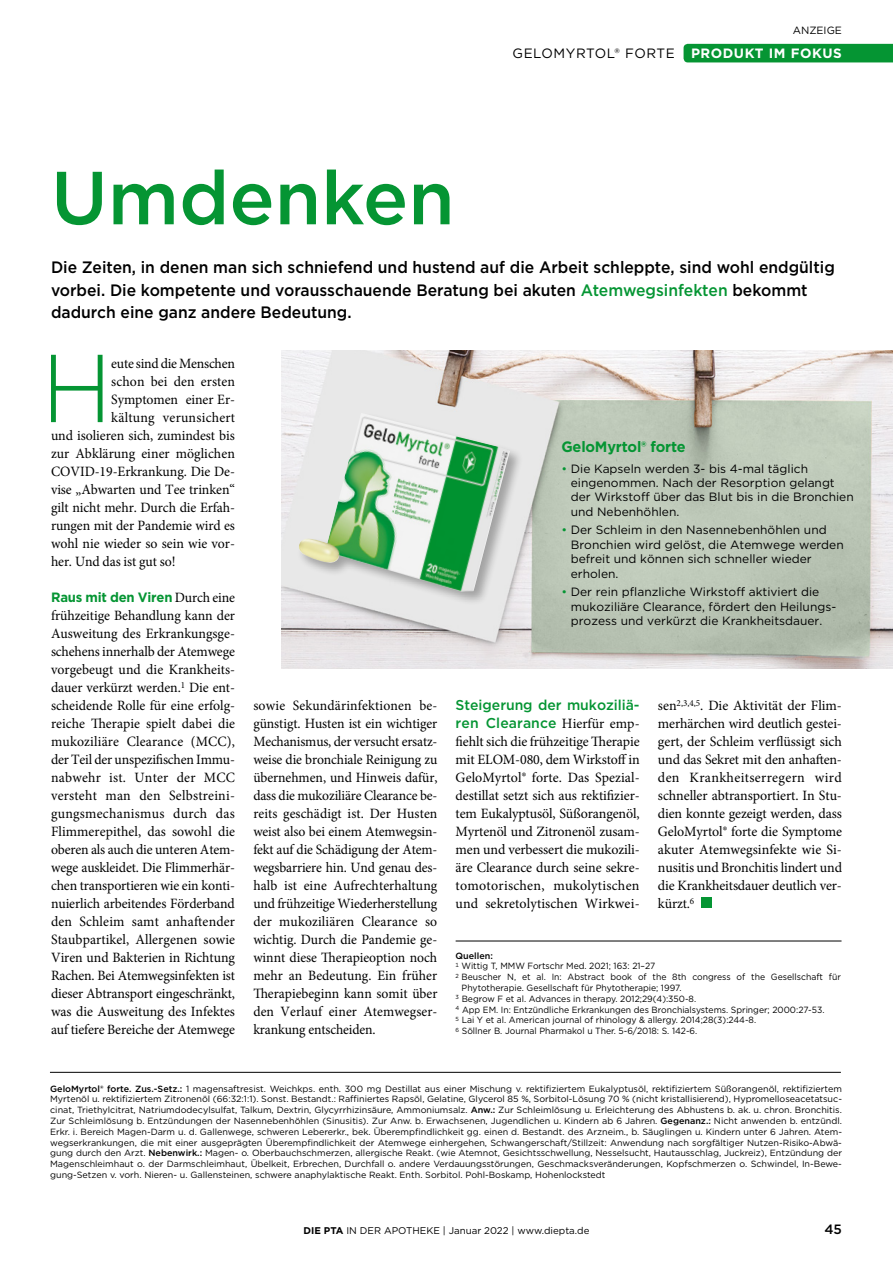
<style>
.page{position:relative;width:893px;height:1263px;background:#fff}
.page>*{position:absolute;margin:0;border:0;box-sizing:border-box;transform-origin:0 0}
.t1{font:300 96.15px "Gotham";color:#059533}
.t2{font:500 75px "Gotham";color:#059533}
.t3{font:500 16.5px/22.5px "Gotham";color:#000;scale:.95 1}
.t4{font:700 15px "Gotham";letter-spacing:-.015em;color:#059533}
.t5{font:14.25px/18px "Minion Pro";letter-spacing:-.005em;color:#000;text-align:justify}
.t6{font:500 14.25px/18px "Gotham";color:#059533}
.t7{font:14.25px "Minion Pro";letter-spacing:.015em;color:#000}
.t8{font:13.5px "Gotham";letter-spacing:.04em;color:#000}
.t9{font:700 13.5px "Gotham";letter-spacing:-.01em;color:#059533}
.t10{font:500 13.5px "Gotham";color:#000}
.t11{font:12px/14.4px "Gotham";color:#000}
.t12{font:10.5px "Gotham";color:#000}
.t13{font:9.75px "Gotham";color:#000}
.t14{font:9px/10.8px "Gotham";color:#000;text-align:justify}
.t15{font:9px "Gotham";color:#000;scale:.96 1}
.t16{font:500 9px "Gotham";color:#000}
.s1{font-weight:700;color:#fff}
.s2{color:#059533}
.s3{font-family:"Minion Pro";font-weight:400;font-size:14.25px;color:#000}
.s4{font-family:"Minion Pro";font-weight:400;color:#000}
.s5{font-weight:500}
.s6{font-weight:700}
</style>
<div class="page">
<div style="left:684px;top:44px;width:209px;height:18px;background:#059533"></div>
<div style="left:701px;top:898px;width:10px;height:10px;background:#059533"></div>
<img style="left:282px;top:350px;width:611px;height:319px">
<hr style="left:50px;top:1072px;width:791px;height:1px;background:#000">
<hr style="left:456px;top:941px;width:385px;height:1px;background:#000">
<div style="left:297px;top:411px;width:226px;height:195px;background:#000;opacity:.3"></div>
<img style="left:298px;top:413px;width:212px;height:178px">
<p class="t12" style="left:793px;top:23px;width:51px">ANZEIGE</p>
<p class="t8" style="left:513px;top:45px;width:331px">GELOMYRTOL® FORTE <span class="s1">PRODUKT IM FOKUS</span></p>
<h2 class="t2" style="left:51px;top:149px;width:405px">Umdenken</h2>
<p class="t3" style="left:51px;top:256px;width:827px">Die Zeiten, in denen man sich schniefend und hustend auf die Arbeit schleppte, sind wohl endgültig vorbei. Die kompetente und vorausschauende Beratung bei akuten <span class="s2">Atemwegsinfekten</span> bekommt dadurch eine ganz andere Bedeutung.</p>
<h1 class="t1" style="left:41px;top:327px;width:72px">H</h1>
<p class="t5" style="left:111px;top:355px;width:125px">eute sind die Menschen</p>
<p class="t5" style="left:111px;top:373px;width:125px">schon bei den ersten</p>
<p class="t5" style="left:111px;top:391px;width:125px">Symptomen einer Er-</p>
<p class="t7" style="left:111px;top:408px;width:125px">kältung verunsichert</p>
<p class="t5" style="left:51px;top:427px;width:185px">und isolieren sich, zumindest bis</p>
<p class="t5" style="left:51px;top:445px;width:185px">zur Abklärung einer möglichen</p>
<p class="t5" style="left:51px;top:463px;width:186px">COVID-19-Erkrankung. Die De-</p>
<p class="t5" style="left:51px;top:481px;width:185px">vise „Abwarten und Tee trinken“</p>
<p class="t5" style="left:51px;top:499px;width:186px">gilt nicht mehr. Durch die Erfah-</p>
<p class="t5" style="left:51px;top:517px;width:186px">rungen mit der Pandemie wird es</p>
<p class="t5" style="left:51px;top:535px;width:186px">wohl nie wieder so sein wie vor-</p>
<p class="t5" style="left:51px;top:553px;width:126px">her. Und das ist gut so!</p>
<p class="t9" style="left:51px;top:588px;width:185px">Raus mit den Viren <span class="s3">Durch eine</span></p>
<p class="t5" style="left:51px;top:607px;width:186px">frühzeitige Behandlung kann der Ausweitung des Erkrankungsge&shy;schehens innerhalb der Atemwege vorgebeugt und die Krankheits&shy;dauer verkürzt werden.<sup>1</sup> Die ent&shy;scheidende Rolle für eine erfolg&shy;reiche Therapie spielt dabei die mukoziliäre Clearance (MCC), der Teil der unspezifischen Immu&shy;nabwehr ist. Unter der MCC versteht man den Selbstreini&shy;gungsmechanismus durch das Flimmerepithel, das sowohl die oberen als auch die unteren Atem&shy;wege auskleidet. Die Flimmerhär&shy;chen transportieren wie ein konti&shy;nuierlich arbeitendes Förderband den Schleim samt anhaftender Staubpartikel, Allergenen sowie Viren und Bakterien in Richtung Rachen. Bei Atemwegsinfekten ist dieser Abtransport eingeschränkt, was die Ausweitung des Infektes auf tiefere Bereiche der Atemwege</p>
<p class="t4" style="left:561px;top:437px;width:126px">GeloMyrtol® forte</p>
<p class="t11" style="left:571px;top:461px;width:284px;text-indent:-9px"><span class="s2">•</span> Die Kapseln werden 3- bis 4-mal täglich eingenommen. Nach der Resorption gelangt der Wirkstoff über das Blut bis in die Bronchien und Nebenhöhlen.</p>
<p class="t11" style="left:571px;top:523px;width:274px;text-indent:-9px"><span class="s2">•</span> Der Schleim in den Nasennebenhöhlen und Bronchien wird gelöst, die Atemwege werden befreit und können sich schneller wieder erholen.</p>
<p class="t11" style="left:571px;top:585px;width:265px;text-indent:-9px"><span class="s2">•</span> Der rein pflanzliche Wirkstoff aktiviert die mukoziliäre Clearance, fördert den Heilungs&shy;prozess und verkürzt die Krankheitsdauer.</p>
<p class="t5" style="left:253px;top:697px;width:186px">sowie Sekundärinfektionen be&shy;günstigt. Husten ist ein wichtiger Mechanismus, der versucht ersatz&shy;weise die bronchiale Reinigung zu übernehmen, und Hinweis dafür, dass die mukoziliäre Clearance be&shy;reits geschädigt ist. Der Husten weist also bei einem Atemwegsin&shy;fekt auf die Schädigung der Atem&shy;wegsbarriere hin. Und genau des&shy;halb ist eine Aufrechterhaltung und frühzeitige Wiederherstellung der mukoziliären Clearance so wichtig. Durch die Pandemie ge&shy;winnt diese Therapieoption noch mehr an Bedeutung. Ein früher Therapiebeginn kann somit über den Verlauf einer Atemwegser&shy;krankung entscheiden.</p>
<p class="t6" style="left:456px;top:696px;width:186px">Steigerung der mukoziliä&shy;ren Clearance <span class="s4">Hierfür emp-</span></p>
<p class="t5" style="left:658px;top:697px;width:186px">sen<sup>2,3,4,5</sup>. Die Aktivität der Flim&shy;merhärchen wird deutlich gestei&shy;gert, der Schleim verflüssigt sich und das Sekret mit den anhaften&shy;den Krankheitserregern wird schneller abtransportiert. In Stu&shy;dien konnte gezeigt werden, dass GeloMyrtol® forte die Symptome akuter Atemwegsinfekte wie Si&shy;nusitis und Bronchitis lindert und die Krankheitsdauer deutlich ver&shy;kürzt.<sup>6</sup></p>
<p class="t5" style="left:456px;top:733px;width:186px">fiehlt sich die frühzeitige Therapie mit ELOM-080, dem Wirkstoff in GeloMyrtol® forte. Das Spezial&shy;destillat setzt sich aus rektifizier&shy;tem Eukalyptusöl, Süßorangenöl, Myrtenöl und Zitronenöl zusam&shy;men und verbessert die mukozili&shy;äre Clearance durch seine sekre&shy;tomotorischen, mukolytischen und sekretolytischen Wirkwei-</p>
<p class="t16" style="left:456px;top:949px;width:39px">Quellen:</p>
<p class="t15" style="left:456px;top:960px;width:210px"><sup>1</sup> Wittig T, MMW Fortschr Med. 2021; 163: 21–27</p>
<p class="t15" style="left:456px;top:971px;width:403px"><sup>2</sup> Beuscher N, et al. In: Abstract book of the 8th congress of the Gesellschaft für</p>
<p class="t15" style="left:462px;top:982px;width:231px">Phytotherapie. Gesellschaft für Phytotherapie; 1997.</p>
<p class="t15" style="left:456px;top:993px;width:252px"><sup>3</sup> Begrow F et al. Advances in therapy. 2012;29(4):350-8.</p>
<p class="t15" style="left:456px;top:1004px;width:386px"><sup>4</sup> App EM. In: Entzündliche Erkrankungen des Bronchialsystems. Springer; 2000:27-53.</p>
<p class="t15" style="left:456px;top:1014px;width:315px"><sup>5</sup> Lai Y et al. American journal of rhinology &amp; allergy. 2014;28(3):244-8.</p>
<p class="t15" style="left:456px;top:1025px;width:253px"><sup>6</sup> Söllner B. Journal Pharmakol u Ther. 5-6/2018: S. 142-6.</p>
<p class="t14" style="left:50px;top:1083px;width:793px"><span class="s5">GeloMyrtol® forte. Zus.-Setz.:</span> 1 magensaftresist. Weichkps. enth. 300 mg Destillat aus einer Mischung v. rektifiziertem Eukalyptusöl, rektifiziertem Süßorangenöl, rektifiziertem Myrtenöl u. rektifiziertem Zitronenöl (66:32:1:1). Sonst. Bestandt.: Raffiniertes Rapsöl, Gelatine, Glycerol 85 %, Sorbitol-Lösung 70 % (nicht kristallisierend), Hypromelloseacetatsuc&shy;cinat, Triethylcitrat, Natriumdodecylsulfat, Talkum, Dextrin, Glycyrrhizinsäure, Ammoniumsalz. <span class="s5">Anw.:</span> Zur Schleimlösung u. Erleichterung des Abhustens b. ak. u. chron. Bronchitis.<br>Zur Schleimlösung b. Entzündungen der Nasennebenhöhlen (Sinusitis). Zur Anw. b. Erwachsenen, Jugendlichen u. Kindern ab 6 Jahren. <span class="s5">Gegenanz.:</span> Nicht anwenden b. entzündl.<br>Erkr. i. Bereich Magen-Darm u. d. Gallenwege, schweren Lebererkr., bek. Überempfindlichkeit gg. einen d. Bestandt. des Arzneim., b. Säuglingen u. Kindern unter 6 Jahren. Atem&shy;wegserkrankungen, die mit einer ausgeprägten Überempfindlichkeit der Atemwege einhergehen, Schwangerschaft/Stillzeit: Anwendung nach sorgfältiger Nutzen-Risiko-Abwä&shy;gung durch den Arzt. <span class="s5">Nebenwirk.:</span> Magen- o. Oberbauchschmerzen, allergische Reakt. (wie Atemnot, Gesichtsschwellung, Nesselsucht, Hautausschlag, Juckreiz), Entzündung der Magenschleimhaut o. der Darmschleimhaut, Übelkeit, Erbrechen, Durchfall o. andere Verdauungsstörungen, Geschmacksveränderungen, Kopfschmerzen o. Schwindel, In-Bewe&shy;gung-Setzen v. vorh. Nieren- u. Gallensteinen, schwere anaphylaktische Reakt. Enth. Sorbitol. Pohl-Boskamp, Hohenlockstedt</p>
<p class="t13" style="left:303px;top:1224px;width:287px"><span class="s6">DIE PTA</span> IN DER APOTHEKE | Januar 2022 | www.diepta.de</p>
<p class="t10" style="left:824px;top:1220px;width:19px">45</p>
</div>
